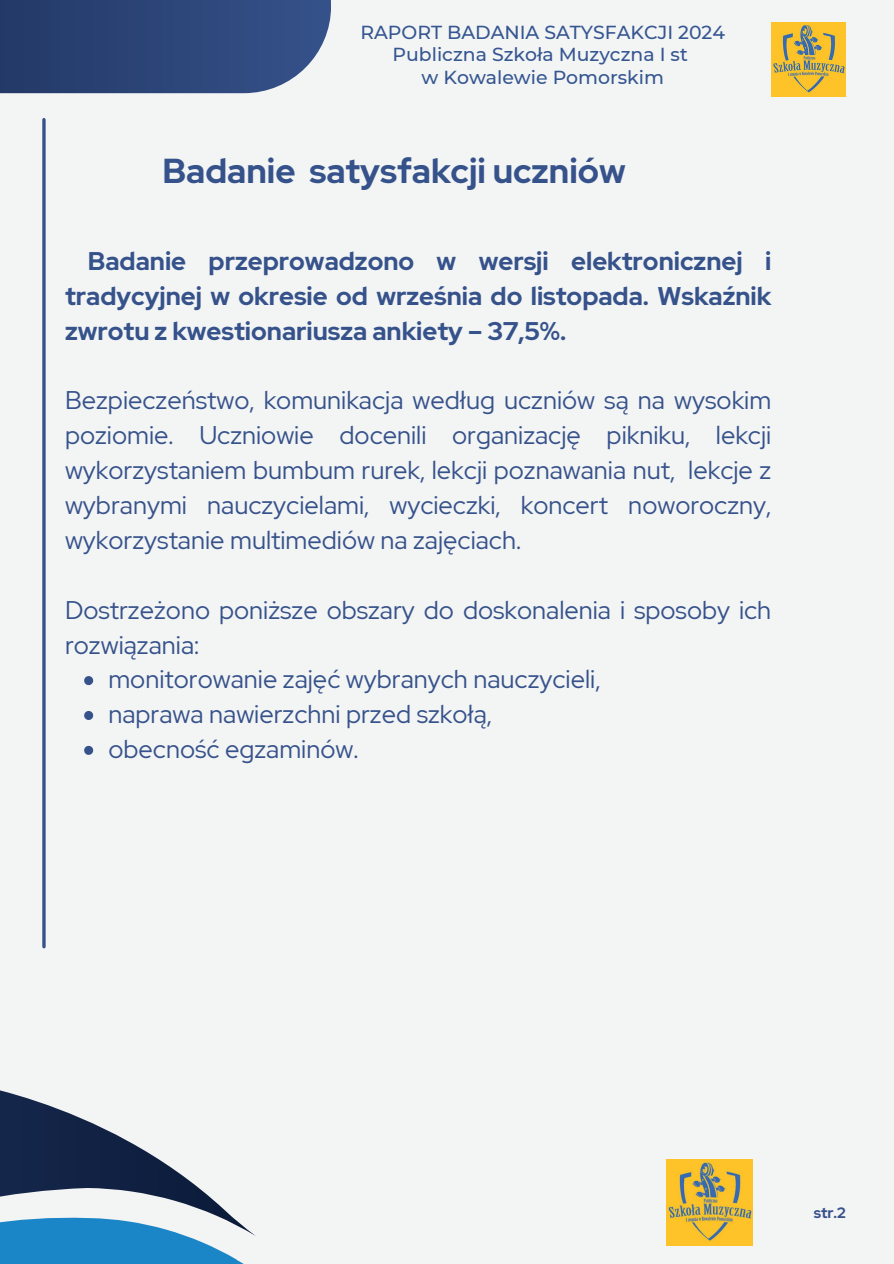
<style>
.page{position:relative;width:894px;height:1264px;background:#fff}
.page>*{position:absolute;margin:0;border:0;box-sizing:border-box;transform-origin:0 0}
.t1{font:700 34.5px "Red Hat Display";color:#36528b}
.t2{font:25.5px/34.8px "Red Hat Display";color:#36528b;text-align:justify}
.t3{font:700 25.5px/34.8px "Red Hat Display";color:#36528b;text-align:justify}
.t4{font:500 18.75px/22.5px "Montserrat";color:#355691;text-align:center}
.t5{font:700 15px "Red Hat Display";color:#36528b}
</style>
<div class="page">
<div style="left:0;top:0;width:893px;height:1263px;background:#f3f4f4"></div>
<svg style="left:0;top:1090px;width:256px;height:173px"></svg>
<svg style="left:0;top:0;width:330px;height:93px;background:#354d7e"></svg>
<svg style="left:42px;top:120px;width:4px;height:826px;background:#536b9b"></svg>
<img style="left:771px;top:22px;width:74px;height:74px">
<img style="left:666px;top:1159px;width:86px;height:86px">
<svg style="left:84px;top:676px;width:9px;height:9px"></svg>
<svg style="left:84px;top:711px;width:9px;height:9px"></svg>
<svg style="left:84px;top:746px;width:9px;height:9px"></svg>
<h2 class="t4" style="left:360px;top:21px;width:366px">RAPORT BADANIA SATYSFAKCJI 2024<br>Publiczna Szkoła Muzyczna I st<br>w Kowalewie Pomorskim</h2>
<h3 class="t1" style="left:162px;top:147px;width:464px">Badanie satysfakcji uczniów</h3>
<p class="t3" style="left:65px;top:243px;width:707px;text-indent:23px">Badanie przeprowadzono w wersji elektronicznej i tradycyjnej w okresie od września do listopada. Wskaźnik zwrotu z kwestionariusza ankiety – 37,5%.</p>
<p class="t2" style="left:65px;top:383px;width:707px">Bezpieczeństwo, komunikacja według uczniów są na wysokim poziomie. Uczniowie docenili organizację pikniku, lekcji wykorzystaniem bumbum rurek, lekcji poznawania nut, lekcje z wybranymi nauczycielami, wycieczki, koncert noworoczny, wykorzystanie multimediów na zajęciach.</p>
<p class="t2" style="left:65px;top:592px;width:707px">Dostrzeżono poniższe obszary do doskonalenia i sposoby ich rozwiązania:</p>
<p class="t2" style="left:108px;top:662px;width:493px">monitorowanie zajęć wybranych nauczycieli,</p>
<p class="t2" style="left:108px;top:697px;width:385px">naprawa nawierzchni przed szkołą,</p>
<p class="t2" style="left:108px;top:731px;width:251px">obecność egzaminów.</p>
<h3 class="t5" style="left:813px;top:1202px;width:34px">str.2</h3>
</div>
